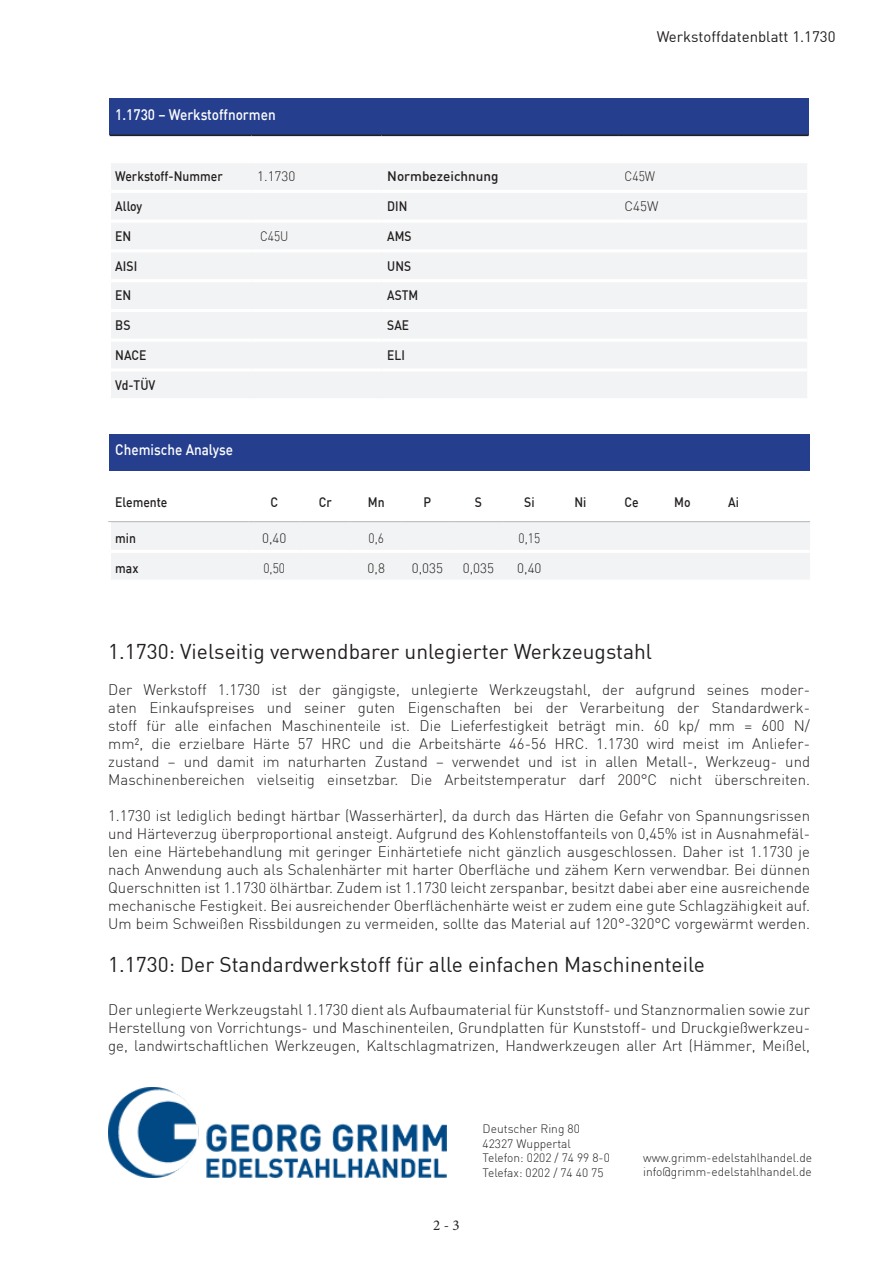
<style>
.page{position:relative;width:893px;height:1263px;background:#fff}
.page>*{position:absolute;margin:0;border:0;box-sizing:border-box;transform-origin:0 0}
.t1{font:21px "DIN";color:#231f20}
.t2{font:300 15px/18px "DIN";color:#231f20;text-align:justify}
.t3{font:500 15px "DIN";color:#fff;scale:.9 1}
.t4{font:15px "DIN";color:#231f20}
.t5{font:15px "Minion Pro";color:#231f20}
.t6{font:500 13.5px "DIN";color:#231f20;scale:.9 1}
.t7{font:300 13.5px "DIN";color:#231f20}
.t8{font:500 13.5px "DIN";color:#231f20;scale:.89 1}
.t9{font:500 13.5px "DIN";color:#231f20}
.t10{font:300 13.5px "DIN";color:#231f20;scale:.89 1}
.t11{font:300 13.5px "DIN";color:#231f20;scale:.9 1}
.t12{font:300 12px "DIN";color:#231f20}
</style>
<div class="page">
<div style="left:110px;top:99px;width:699px;height:36px;background:#253f8e"></div>
<div style="left:111px;top:163px;width:696px;height:235px;background:#f2f3f4"></div>
<hr style="left:110px;top:135px;width:142px;height:1px;background:#231f20">
<hr style="left:252px;top:135px;width:130px;height:1px;background:#231f20">
<hr style="left:382px;top:135px;width:237px;height:1px;background:#231f20">
<hr style="left:619px;top:135px;width:190px;height:1px;background:#231f20">
<hr style="left:111px;top:190px;width:141px;height:3px;background:#fff">
<hr style="left:252px;top:190px;width:130px;height:3px;background:#fff">
<hr style="left:382px;top:190px;width:237px;height:3px;background:#fff">
<hr style="left:619px;top:190px;width:188px;height:3px;background:#fff">
<hr style="left:111px;top:220px;width:141px;height:3px;background:#fff">
<hr style="left:252px;top:220px;width:130px;height:3px;background:#fff">
<hr style="left:382px;top:220px;width:237px;height:3px;background:#fff">
<hr style="left:619px;top:220px;width:188px;height:3px;background:#fff">
<hr style="left:111px;top:249px;width:141px;height:3px;background:#fff">
<hr style="left:252px;top:249px;width:130px;height:3px;background:#fff">
<hr style="left:382px;top:249px;width:237px;height:3px;background:#fff">
<hr style="left:619px;top:249px;width:188px;height:3px;background:#fff">
<hr style="left:111px;top:279px;width:141px;height:3px;background:#fff">
<hr style="left:252px;top:279px;width:130px;height:3px;background:#fff">
<hr style="left:382px;top:279px;width:237px;height:3px;background:#fff">
<hr style="left:619px;top:279px;width:188px;height:3px;background:#fff">
<hr style="left:111px;top:309px;width:141px;height:3px;background:#fff">
<hr style="left:252px;top:309px;width:130px;height:3px;background:#fff">
<hr style="left:382px;top:309px;width:237px;height:3px;background:#fff">
<hr style="left:619px;top:309px;width:188px;height:3px;background:#fff">
<hr style="left:111px;top:339px;width:141px;height:3px;background:#fff">
<hr style="left:252px;top:339px;width:130px;height:3px;background:#fff">
<hr style="left:382px;top:339px;width:237px;height:3px;background:#fff">
<hr style="left:619px;top:339px;width:188px;height:3px;background:#fff">
<hr style="left:111px;top:368px;width:141px;height:4px;background:#fff">
<hr style="left:252px;top:368px;width:130px;height:4px;background:#fff">
<hr style="left:382px;top:368px;width:237px;height:4px;background:#fff">
<hr style="left:619px;top:368px;width:188px;height:4px;background:#fff">
<div style="left:110px;top:434px;width:700px;height:37px;background:#253f8e"></div>
<div style="left:111px;top:522px;width:699px;height:57px;background:#f2f3f4"></div>
<hr style="left:108px;top:521px;width:141px;height:1px;background:#bcbdc0">
<hr style="left:249px;top:521px;width:51px;height:1px;background:#bcbdc0">
<hr style="left:300px;top:521px;width:51px;height:1px;background:#bcbdc0">
<hr style="left:351px;top:521px;width:51px;height:1px;background:#bcbdc0">
<hr style="left:402px;top:521px;width:51px;height:1px;background:#bcbdc0">
<hr style="left:453px;top:521px;width:51px;height:1px;background:#bcbdc0">
<hr style="left:504px;top:521px;width:51px;height:1px;background:#bcbdc0">
<hr style="left:555px;top:521px;width:51px;height:1px;background:#bcbdc0">
<hr style="left:606px;top:521px;width:51px;height:1px;background:#bcbdc0">
<hr style="left:657px;top:521px;width:51px;height:1px;background:#bcbdc0">
<hr style="left:708px;top:521px;width:51px;height:1px;background:#bcbdc0">
<hr style="left:759px;top:521px;width:51px;height:1px;background:#bcbdc0">
<hr style="left:111px;top:550px;width:138px;height:3px;background:#fff">
<hr style="left:249px;top:550px;width:51px;height:3px;background:#fff">
<hr style="left:300px;top:550px;width:51px;height:3px;background:#fff">
<hr style="left:351px;top:550px;width:51px;height:3px;background:#fff">
<hr style="left:402px;top:550px;width:51px;height:3px;background:#fff">
<hr style="left:453px;top:550px;width:51px;height:3px;background:#fff">
<hr style="left:504px;top:550px;width:51px;height:3px;background:#fff">
<hr style="left:555px;top:550px;width:51px;height:3px;background:#fff">
<hr style="left:606px;top:550px;width:51px;height:3px;background:#fff">
<hr style="left:657px;top:550px;width:51px;height:3px;background:#fff">
<hr style="left:708px;top:550px;width:51px;height:3px;background:#fff">
<hr style="left:759px;top:550px;width:51px;height:3px;background:#fff">
<img style="left:108px;top:1087px;width:339px;height:90px">
<p class="t3" style="left:115px;top:105px;width:180px">1.1730 – Werkstoffnormen</p>
<p class="t4" style="left:657px;top:27px;width:180px">Werkstoffdatenblatt 1.1730</p>
<p class="t6" style="left:115px;top:168px;width:121px">Werkstoff-Nummer</p>
<p class="t7" style="left:257px;top:168px;width:40px">1.1730</p>
<p class="t9" style="left:387px;top:168px;width:113px">Normbezeichnung</p>
<p class="t11" style="left:625px;top:168px;width:36px">C45W</p>
<p class="t6" style="left:115px;top:198px;width:32px">Alloy</p>
<p class="t8" style="left:387px;top:198px;width:24px">DIN</p>
<p class="t7" style="left:625px;top:198px;width:35px">C45W</p>
<p class="t6" style="left:115px;top:227px;width:19px">EN</p>
<p class="t10" style="left:260px;top:227px;width:33px">C45U</p>
<p class="t8" style="left:387px;top:227px;width:29px">AMS</p>
<p class="t6" style="left:115px;top:257px;width:26px">AISI</p>
<p class="t8" style="left:387px;top:257px;width:28px">UNS</p>
<p class="t6" style="left:115px;top:287px;width:19px">EN</p>
<p class="t8" style="left:387px;top:287px;width:36px">ASTM</p>
<p class="t6" style="left:115px;top:317px;width:18px">BS</p>
<p class="t8" style="left:387px;top:317px;width:26px">SAE</p>
<p class="t6" style="left:115px;top:346px;width:36px">NACE</p>
<p class="t8" style="left:387px;top:346px;width:21px">ELI</p>
<p class="t6" style="left:115px;top:376px;width:46px">Vd-TÜV</p>
<p class="t3" style="left:115px;top:440px;width:132px">Chemische Analyse</p>
<p class="t6" style="left:115px;top:493px;width:59px">Elemente</p>
<p class="t6" style="left:270px;top:493px;width:10px">C</p>
<p class="t6" style="left:319px;top:493px;width:16px">Cr</p>
<p class="t6" style="left:368px;top:493px;width:20px">Mn</p>
<p class="t6" style="left:423px;top:493px;width:10px">P</p>
<p class="t6" style="left:475px;top:493px;width:9px">S</p>
<p class="t6" style="left:524px;top:493px;width:13px">Si</p>
<p class="t6" style="left:574px;top:493px;width:15px">Ni</p>
<p class="t6" style="left:624px;top:493px;width:17px">Ce</p>
<p class="t6" style="left:674px;top:493px;width:20px">Mo</p>
<p class="t6" style="left:728px;top:493px;width:14px">Ai</p>
<p class="t6" style="left:115px;top:530px;width:25px">min</p>
<p class="t7" style="left:262px;top:530px;width:26px">0,40</p>
<p class="t10" style="left:369px;top:530px;width:19px">0,6</p>
<p class="t10" style="left:519px;top:530px;width:26px">0,15</p>
<p class="t6" style="left:115px;top:559px;width:27px">max</p>
<p class="t10" style="left:263px;top:560px;width:26px">0,50</p>
<p class="t7" style="left:368px;top:560px;width:19px">0,8</p>
<p class="t7" style="left:412px;top:560px;width:33px">0,035</p>
<p class="t7" style="left:463px;top:560px;width:33px">0,035</p>
<p class="t7" style="left:517px;top:560px;width:26px">0,40</p>
<p class="t1" style="left:108px;top:638px;width:545px">1.1730: Vielseitig verwendbarer unlegierter Werkzeugstahl</p>
<p class="t2" style="left:108px;top:680px;width:703px">Der Werkstoff 1.1730 ist der gängigste, unlegierte Werkzeugstahl, der aufgrund seines moder&shy;aten Einkaufspreises und seiner guten Eigenschaften bei der Verarbeitung der Standardwerk&shy;stoff für alle einfachen Maschinenteile ist. Die Lieferfestigkeit beträgt min. 60 kp/ mm = 600 N/ mm², die erzielbare Härte 57 HRC und die Arbeitshärte 46-56 HRC. 1.1730 wird meist im Anliefer&shy;zustand – und damit im naturharten Zustand – verwendet und ist in allen Metall-, Werkzeug- und Maschinenbereichen vielseitig einsetzbar. Die Arbeitstemperatur darf 200°C nicht überschreiten.</p>
<p class="t2" style="left:108px;top:806px;width:703px">1.1730 ist lediglich bedingt härtbar (Wasserhärter), da durch das Härten die Gefahr von Spannungsrissen und Härteverzug überproportional ansteigt. Aufgrund des Kohlenstoffanteils von 0,45% ist in Ausnahmefäl&shy;len eine Härtebehandlung mit geringer Einhärtetiefe nicht gänzlich ausgeschlossen. Daher ist 1.1730 je nach Anwendung auch als Schalenhärter mit harter Oberfläche und zähem Kern verwendbar. Bei dünnen Querschnitten ist 1.1730 ölhärtbar. Zudem ist 1.1730 leicht zerspanbar, besitzt dabei aber eine ausreichende mechanische Festigkeit. Bei ausreichender Oberflächenhärte weist er zudem eine gute Schlagzähigkeit auf.<br>Um beim Schweißen Rissbildungen zu vermeiden, sollte das Material auf 120°-320°C vorgewärmt werden.</p>
<p class="t1" style="left:108px;top:951px;width:598px">1.1730: Der Standardwerkstoff für alle einfachen Maschinenteile</p>
<p class="t2" style="left:108px;top:1000px;width:703px">Der unlegierte Werkzeugstahl 1.1730 dient als Aufbaumaterial für Kunststoff- und Stanznormalien sowie zur Herstellung von Vorrichtungs- und Maschinenteilen, Grundplatten für Kunststoff- und Druckgießwerkzeu&shy;ge, landwirtschaftlichen Werkzeugen, Kaltschlagmatrizen, Handwerkzeugen aller Art (Hämmer, Meißel,</p>
<p class="t5" style="left:433px;top:1215px;width:28px">2 - 3</p>
<p class="t12" style="left:483px;top:1122px;width:99px">Deutscher Ring 80</p>
<p class="t12" style="left:483px;top:1136px;width:90px">42327 Wuppertal</p>
<p class="t12" style="left:483px;top:1150px;width:129px">Telefon: 0202 / 74 99 8-0</p>
<p class="t12" style="left:483px;top:1165px;width:122px">Telefax: 0202 / 74 40 75</p>
<p class="t12" style="left:643px;top:1150px;width:170px">www.grimm-edelstahlhandel.de</p>
<p class="t12" style="left:643px;top:1165px;width:170px">info@grimm-edelstahlhandel.de</p>
</div>
